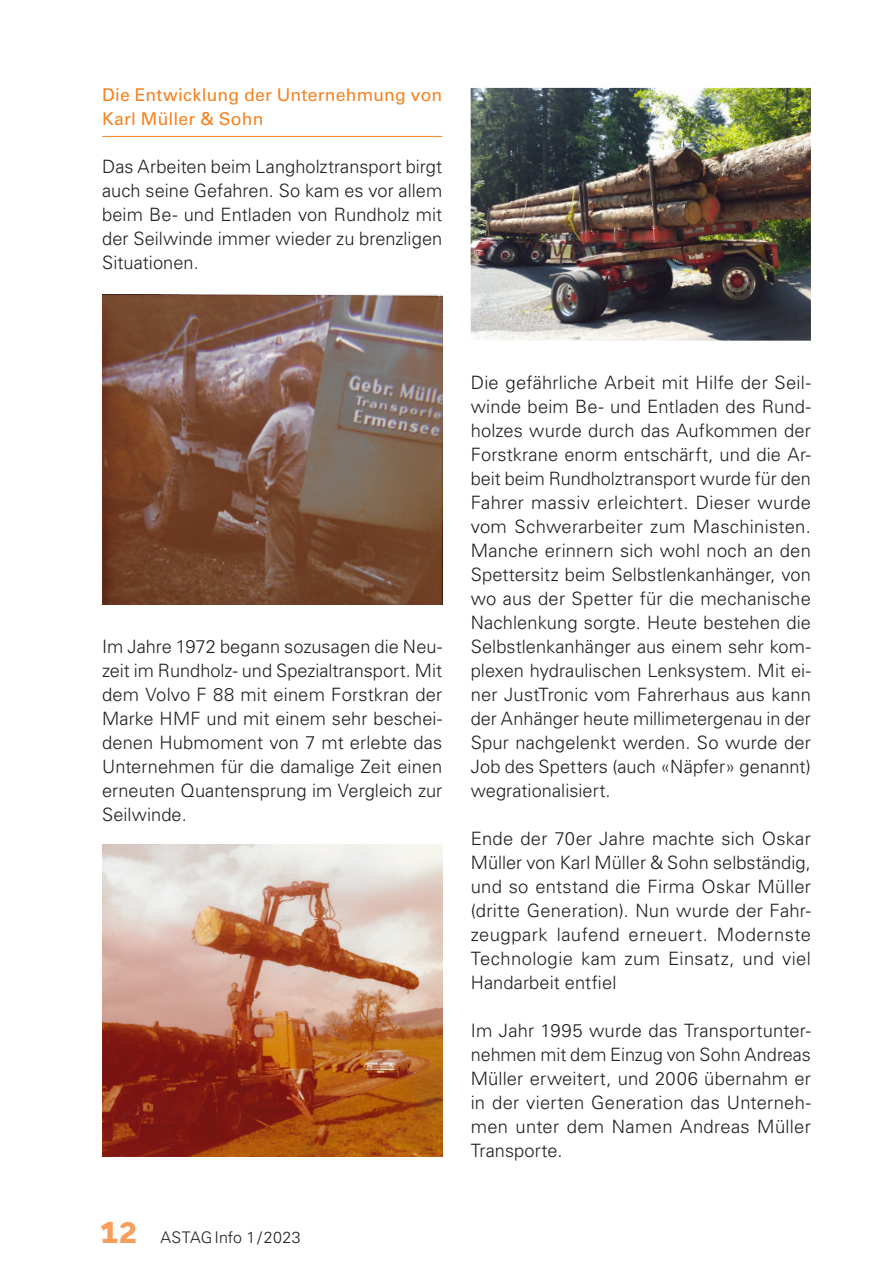
<style>
.page{position:relative;width:879px;height:1276px;background:#fff}
.page>*{position:absolute;margin:0;border:0;box-sizing:border-box;transform-origin:0 0}
.t1{font:300 18.4px/24px "Univers LT Std";letter-spacing:.005em;color:#231f20;text-align:justify}
.t2{font:17.6px/24px "Univers LT Std";letter-spacing:.015em;color:#f58220}
.t3{font:300 16px "Univers LT Std";letter-spacing:.015em;color:#231f20}
.s1{font-family:"Agan 75";font-weight:400;font-size:30px;color:#f89e5b}
</style>
<div class="page">
<hr style="left:102px;top:136px;width:340px;height:1px;background:#f58220">
<img style="left:102px;top:845px;width:340px;height:312px">
<img style="left:102px;top:295px;width:340px;height:310px">
<img style="left:471px;top:88px;width:340px;height:253px">
<p class="t2" style="left:102px;top:82px;width:342px">Die Entwicklung der Unternehmung von<br>Karl Müller &amp; Sohn</p>
<p class="t1" style="left:102px;top:154px;width:342px">Das Arbeiten beim Langholztransport birgt auch seine Gefahren. So kam es vor allem beim Be- und Entladen von Rundholz mit der Seilwinde immer wieder zu brenzligen Situationen.</p>
<p class="t1" style="left:102px;top:634px;width:342px">Im Jahre 1972 begann sozusagen die Neu&shy;zeit im Rundholz- und Spezialtransport. Mit dem Volvo F 88 mit einem Forstkran der Marke HMF und mit einem sehr beschei&shy;denen Hubmoment von 7 mt erlebte das Unternehmen für die damalige Zeit einen erneuten Quantensprung im Vergleich zur Seilwinde.</p>
<p class="t3" style="left:99px;top:1227px;width:203px"><span class="s1">12</span> ASTAGInfo 1/2023</p>
<p class="t1" style="left:471px;top:370px;width:342px">Die gefährliche Arbeit mit Hilfe der Seil&shy;winde beim Be- und Entladen des Rund&shy;holzes wurde durch das Aufkommen der Forstkrane enorm entschärft, und die Ar&shy;beit beim Rundholztransport wurde für den Fahrer massiv erleichtert. Dieser wurde vom Schwerarbeiter zum Maschinisten.<br>Manche erinnern sich wohl noch an den Spettersitz beim Selbstlenkanhänger, von wo aus der Spetter für die mechanische Nachlenkung sorgte. Heute bestehen die Selbstlenkanhänger aus einem sehr kom&shy;plexen hydraulischen Lenksystem. Mit ei&shy;ner JustTronic vom Fahrerhaus aus kann der Anhänger heute millimetergenau in der Spur nachgelenkt werden. So wurde der Job des Spetters (auch «Näpfer» genannt) wegrationalisiert.</p>
<p class="t1" style="left:471px;top:826px;width:342px">Ende der 70er Jahre machte sich Oskar Müller von Karl Müller &amp; Sohn selbständig, und so entstand die Firma Oskar Müller (dritte Generation). Nun wurde der Fahr&shy;zeugpark laufend erneuert. Modernste Technologie kam zum Einsatz, und viel Handarbeit entfiel</p>
<p class="t1" style="left:471px;top:1018px;width:342px">Im Jahr 1995 wurde das Transportunter&shy;nehmen mit dem Einzug von Sohn Andreas Müller erweitert, und 2006 übernahm er in der vierten Generation das Unterneh&shy;men unter dem Namen Andreas Müller Transporte.</p>
</div>
